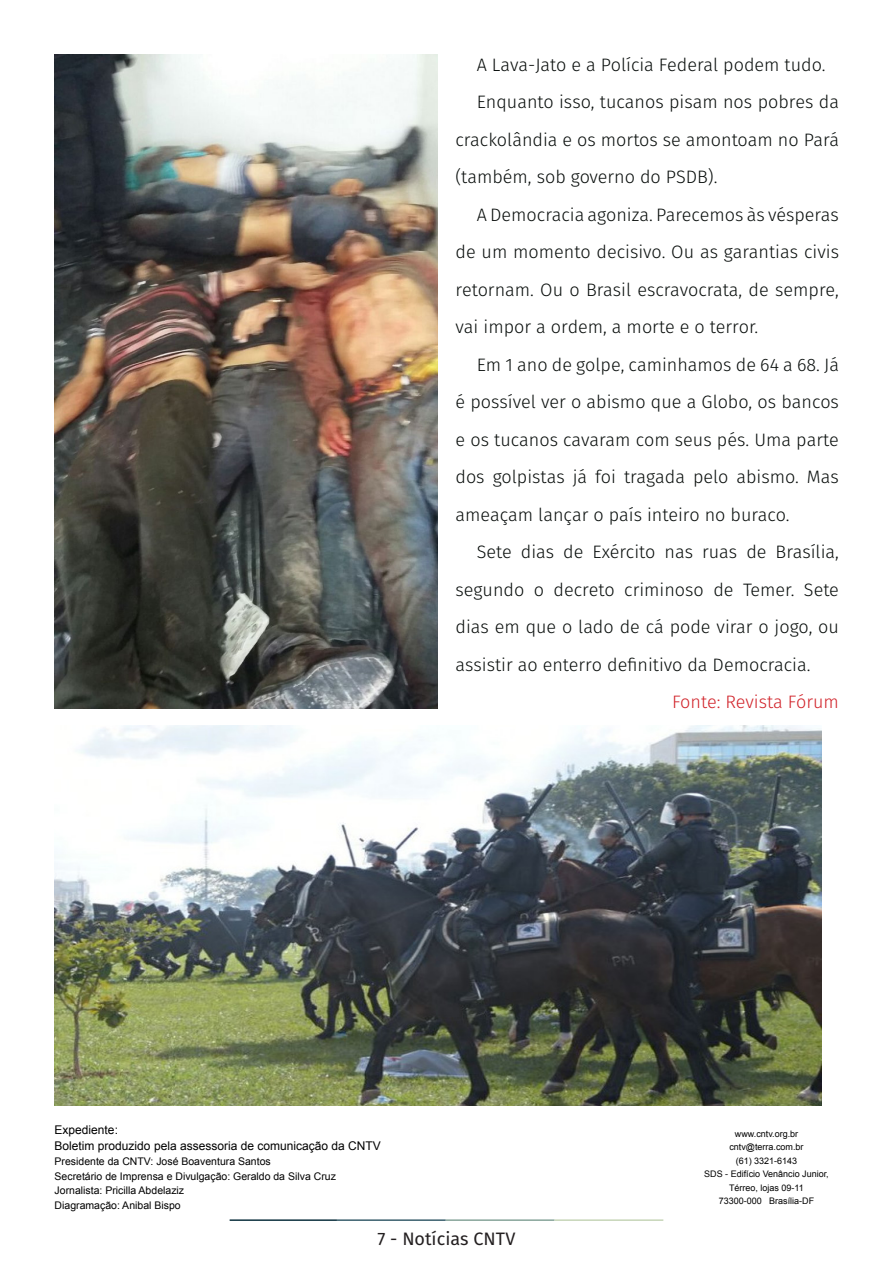
<style>
.page{position:relative;width:893px;height:1263px;background:#fff}
.page>*{position:absolute;margin:0;border:0;box-sizing:border-box;transform-origin:0 0}
.t1{font:300 18px/37.5px "Fira Sans";color:#080d0b;text-align:justify}
.t2{font:300 18px "Fira Sans";color:#d1232a}
.t3{font:18px "Fira Sans";color:#231f20}
.t4{font:12px "Arial";color:#000}
.t5{font:10.5px "Arial";color:#000}
.t6{font:9px/13.5px "Arial";color:#000;text-align:center}
</style>
<div class="page">
<hr style="left:230px;top:1219px;width:107px;height:2px;background:#0e323f">
<hr style="left:337px;top:1219px;width:109px;height:2px;background:#3a5f6d">
<hr style="left:446px;top:1219px;width:109px;height:2px;background:#87a59a">
<hr style="left:555px;top:1219px;width:108px;height:2px;background:#c6d5b7">
<img style="left:55px;top:54px;width:382px;height:654px">
<img style="left:55px;top:725px;width:767px;height:381px">
<p class="t1" style="left:477px;top:46px;width:350px">A Lava-Jato e a Polícia Federal podem tudo.</p>
<p class="t1" style="left:455px;top:83px;width:385px;text-indent:21px">Enquanto isso, tucanos pisam nos pobres da crackolândia e os mortos se amontoam no Pará (também, sob governo do PSDB).</p>
<p class="t1" style="left:455px;top:196px;width:385px;text-indent:21px">A Democracia agoniza. Parecemos às vésperas de um momento decisivo. Ou as garantias civis retornam. Ou o Brasil escravocrata, de sempre, vai impor a ordem, a morte e o terror.</p>
<p class="t1" style="left:455px;top:346px;width:385px;text-indent:21px">Em 1 ano de golpe, caminhamos de 64 a 68. Já é possível ver o abismo que a Globo, os bancos e os tucanos cavaram com seus pés. Uma parte dos golpistas já foi tragada pelo abismo. Mas ameaçam lançar o país inteiro no buraco.</p>
<p class="t1" style="left:455px;top:533px;width:385px;text-indent:21px">Sete dias de Exército nas ruas de Brasília, segundo o decreto criminoso de Temer. Sete dias em que o lado de cá pode virar o jogo, ou assistir ao enterro definitivo da Democracia.</p>
<p class="t2" style="left:672px;top:689px;width:168px">Fonte: Revista Fórum</p>
<p class="t4" style="left:55px;top:1122px;width:65px">Expediente:</p>
<p class="t4" style="left:55px;top:1138px;width:328px">Boletim produzido pela assessoria de comunicação da CNTV</p>
<p class="t5" style="left:55px;top:1154px;width:218px">Presidente da CNTV: José Boaventura Santos</p>
<p class="t5" style="left:55px;top:1169px;width:283px">Secretário de Imprensa e Divulgação: Geraldo da Silva Cruz</p>
<p class="t5" style="left:55px;top:1184px;width:131px">Jornalista: Pricilla Abdelaziz</p>
<p class="t5" style="left:55px;top:1198px;width:128px">Diagramação: Anibal Bispo</p>
<p class="t6" style="left:735px;top:1127px;width:65px">www.cntv.org.br</p>
<p class="t6" style="left:729px;top:1140px;width:76px">cntv@terra.com.br</p>
<p class="t6" style="left:736px;top:1154px;width:63px">(61) 3321-6143</p>
<p class="t6" style="left:704px;top:1167px;width:126px">SDS - Edifício Venâncio Junior,<br>Térreo, lojas 09-11</p>
<p class="t6" style="left:719px;top:1194px;width:97px">73300-000 Brasília-DF</p>
<p class="t3" style="left:378px;top:1225px;width:139px">7 - Notícias CNTV</p>
</div>
